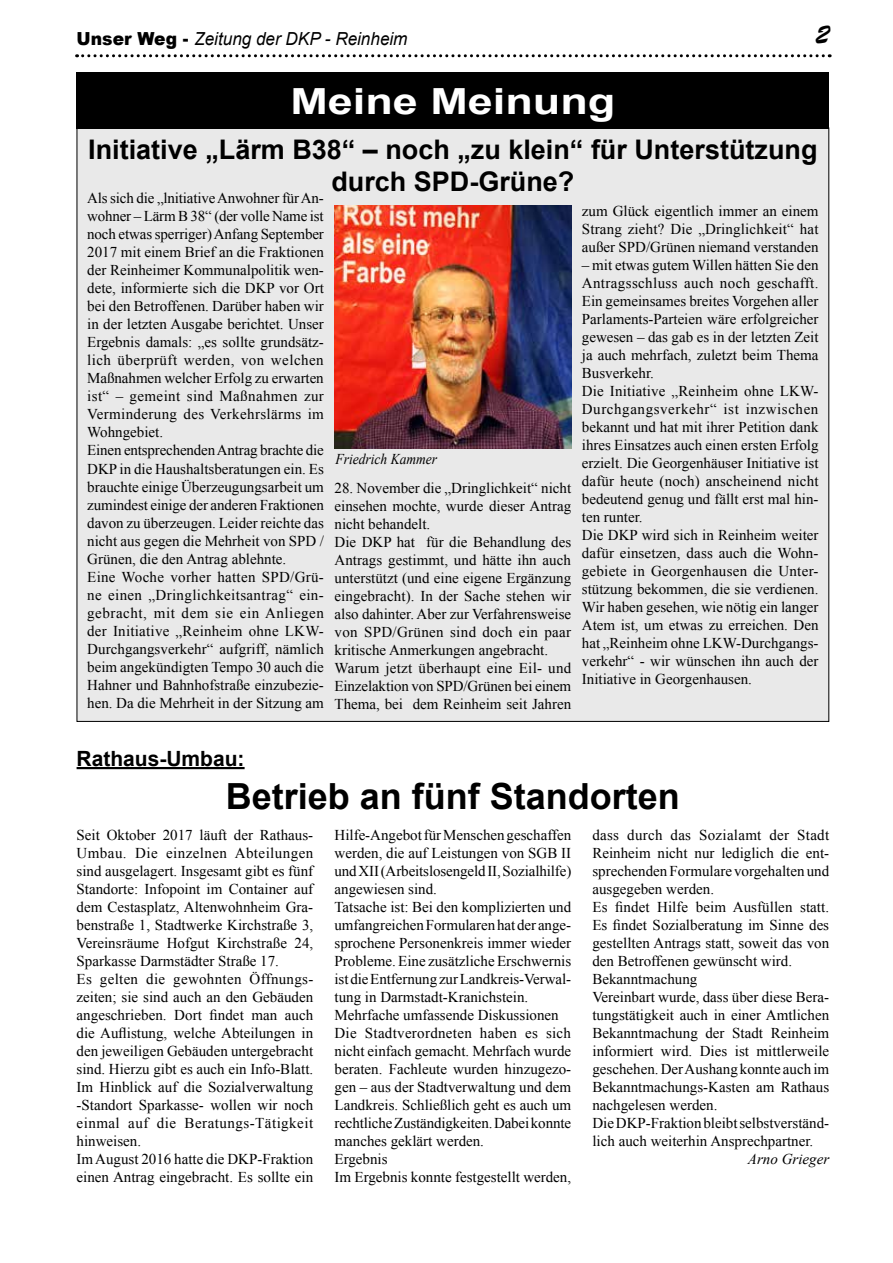
<style>
.page{position:relative;width:893px;height:1263px;background:#fff}
.page>*{position:absolute;margin:0;border:0;box-sizing:border-box;transform-origin:0 0}
.t1{font:700 36px "Arial";color:#000}
.t2{font:700 36px "Arial";color:#fff;scale:1.25 1}
.t3{font:700 27px/32.4px "Arial";color:#000;text-align:center}
.t4{font:27px "Brush Script";color:#000;scale:.95 1}
.t5{font:700 21px "Arial";color:#000}
.t6{font:italic 18px "Arial";color:#000;scale:.95 1}
.t7{font:15px/18px "Times New Roman";color:#000}
.t8{font:italic 15px "Times New Roman";color:#000;scale:.9 1}
.t9{font:italic 15px "Times New Roman";color:#000}
.s1{font-weight:900;font-style:normal}
</style>
<div class="page">
<svg style="left:77px;top:54px;width:753px;height:3px"></svg>
<div style="left:77px;top:128px;width:752px;height:593px;background:#e9e9e9"></div>
<div style="left:77px;top:72px;width:752px;height:57px;background:#000"></div>
<img style="left:334px;top:205px;width:237px;height:243px">
<hr style="left:77px;top:767px;width:168px;height:2px;background:#000">
<p class="t6" style="left:77px;top:27px;width:350px"><span class="s1">Unser Weg -</span> Zeitung der DKP - Reinheim</p>
<h2 class="t4" style="left:815px;top:19px;width:17px">2</h2>
<h1 class="t2" style="left:290px;top:77px;width:262px">Meine Meinung</h1>
<h2 class="t3" style="left:88px;top:134px;width:731px">Initiative „Lärm B38“ – noch „zu klein“ für Unterstützung durch SPD-Grüne?</h2>
<p class="t7" style="left:87px;top:189px;width:238px">Als sich die „lnitiative Anwohner für An&shy;wohner – Lärm B 38“ (der volle Name ist noch etwas sperriger) Anfang September 2017 mit einem Brief an die Fraktionen der Reinheimer Kommunalpolitik wen&shy;dete, informierte sich die DKP vor Ort bei den Betroffenen. Darüber haben wir in der letzten Ausgabe berichtet. Unser Ergebnis damals: „es sollte grundsätz&shy;lich überprüft werden, von welchen Maßnahmen welcher Erfolg zu erwarten ist“ – gemeint sind Maßnahmen zur Verminderung des Verkehrslärms im Wohngebiet.<br>Einen entsprechenden Antrag brachte die DKP in die Haushaltsberatungen ein. Es brauchte einige Überzeugungsarbeit um zumindest einige der anderen Fraktionen davon zu überzeugen. Leider reichte das nicht aus gegen die Mehrheit von SPD / Grünen, die den Antrag ablehnte.<br>Eine Woche vorher hatten SPD/Grü&shy;ne einen „Dringlichkeitsantrag“ ein&shy;gebracht, mit dem sie ein Anliegen der Initiative „Reinheim ohne LKW-Durchgangsverkehr“ aufgriff, nämlich beim angekündigten Tempo 30 auch die Hahner und Bahnhofstraße einzubezie&shy;hen. Da die Mehrheit in der Sitzung am</p>
<p class="t7" style="left:582px;top:201px;width:238px;text-align:justify">zum Glück eigentlich immer an einem Strang zieht? Die „Dringlichkeit“ hat außer SPD/Grünen niemand verstanden</p>
<p class="t7" style="left:582px;top:255px;width:238px">– mit etwas gutem Willen hätten Sie den Antragsschluss auch noch geschafft.<br>Ein gemeinsames breites Vorgehen aller Parlaments-Parteien wäre erfolgreicher gewesen – das gab es in der letzten Zeit ja auch mehrfach, zuletzt beim Thema Busverkehr.<br>Die Initiative „Reinheim ohne LKW-Durchgangsverkehr“ ist inzwischen bekannt und hat mit ihrer Petition dank ihres Einsatzes auch einen ersten Erfolg erzielt. Die Georgenhäuser Initiative ist dafür heute (noch) anscheinend nicht bedeutend genug und fällt erst mal hin&shy;ten runter.<br>Die DKP wird sich in Reinheim weiter dafür einsetzen, dass auch die Wohn&shy;gebiete in Georgenhausen die Unter&shy;stützung bekommen, die sie verdienen.<br>Wir haben gesehen, wie nötig ein langer Atem ist, um etwas zu erreichen. Den hat „Reinheim ohne LKW-Durchgangs&shy;verkehr“ - wir wünschen ihn auch der Initiative in Georgenhausen.</p>
<p class="t8" style="left:336px;top:449px;width:114px">Friedrich Kammer</p>
<p class="t7" style="left:334px;top:478px;width:238px">28. November die „Dringlichkeit“ nicht einsehen mochte, wurde dieser Antrag nicht behandelt.<br>Die DKP hat für die Behandlung des Antrags gestimmt, und hätte ihn auch unterstützt (und eine eigene Ergänzung eingebracht). In der Sache stehen wir also dahinter. Aber zur Verfahrensweise von SPD/Grünen sind doch ein paar kritische Anmerkungen angebracht.<br>Warum jetzt überhaupt eine Eil- und Einzelaktion von SPD/Grünen bei einem Thema, bei dem Reinheim seit Jahren</p>
<h3 class="t5" style="left:77px;top:744px;width:170px">Rathaus-Umbau:</h3>
<h1 class="t1" style="left:226px;top:772px;width:456px">Betrieb an fünf Standorten</h1>
<p class="t7" style="left:77px;top:825px;width:238px">Seit Oktober 2017 läuft der Rathaus-Umbau. Die einzelnen Abteilungen sind ausgelagert. Insgesamt gibt es fünf Standorte: Infopoint im Container auf dem Cestasplatz, Altenwohnheim Gra&shy;benstraße 1, Stadtwerke Kirchstraße 3, Vereinsräume Hofgut Kirchstraße 24, Sparkasse Darmstädter Straße 17.<br>Es gelten die gewohnten Öffnungs&shy;zeiten; sie sind auch an den Gebäuden angeschrieben. Dort findet man auch die Auflistung, welche Abteilungen in den jeweiligen Gebäuden untergebracht sind. Hierzu gibt es auch ein Info-Blatt.<br>Im Hinblick auf die Sozialverwaltung -Standort Sparkasse- wollen wir noch einmal auf die Beratungs-Tätigkeit hinweisen.<br>Im August 2016 hatte die DKP-Fraktion einen Antrag eingebracht. Es sollte ein</p>
<p class="t7" style="left:334px;top:825px;width:238px">Hilfe-Angebot für Menschen geschaffen werden, die auf Leistungen von SGB II und XII (Arbeitslosengeld II, Sozialhilfe) angewiesen sind.<br>Tatsache ist: Bei den komplizierten und umfangreichen Formularen hat der ange&shy;sprochene Personenkreis immer wieder Probleme. Eine zusätzliche Erschwernis ist die Entfernung zur Landkreis-Verwal&shy;tung in Darmstadt-Kranichstein.<br>Mehrfache umfassende Diskussionen Die Stadtverordneten haben es sich nicht einfach gemacht. Mehrfach wurde beraten. Fachleute wurden hinzugezo&shy;gen – aus der Stadtverwaltung und dem Landkreis. Schließlich geht es auch um rechtliche Zuständigkeiten. Dabei konnte manches geklärt werden.<br>Ergebnis<br>Im Ergebnis konnte festgestellt werden,</p>
<p class="t7" style="left:592px;top:825px;width:238px">dass durch das Sozialamt der Stadt Reinheim nicht nur lediglich die ent&shy;sprechenden Formulare vorgehalten und ausgegeben werden.<br>Es findet Hilfe beim Ausfüllen statt.<br>Es findet Sozialberatung im Sinne des gestellten Antrags statt, soweit das von den Betroffenen gewünscht wird.<br>Bekanntmachung<br>Vereinbart wurde, dass über diese Bera&shy;tungstätigkeit auch in einer Amtlichen Bekanntmachung der Stadt Reinheim informiert wird. Dies ist mittlerweile geschehen. Der Aushang konnte auch im Bekanntmachungs-Kasten am Rathaus nachgelesen werden.<br>Die DKP-Fraktion bleibt selbstverständ&shy;lich auch weiterhin Ansprechpartner.</p>
<p class="t9" style="left:748px;top:1148px;width:83px">Arno Grieger</p>
</div>
